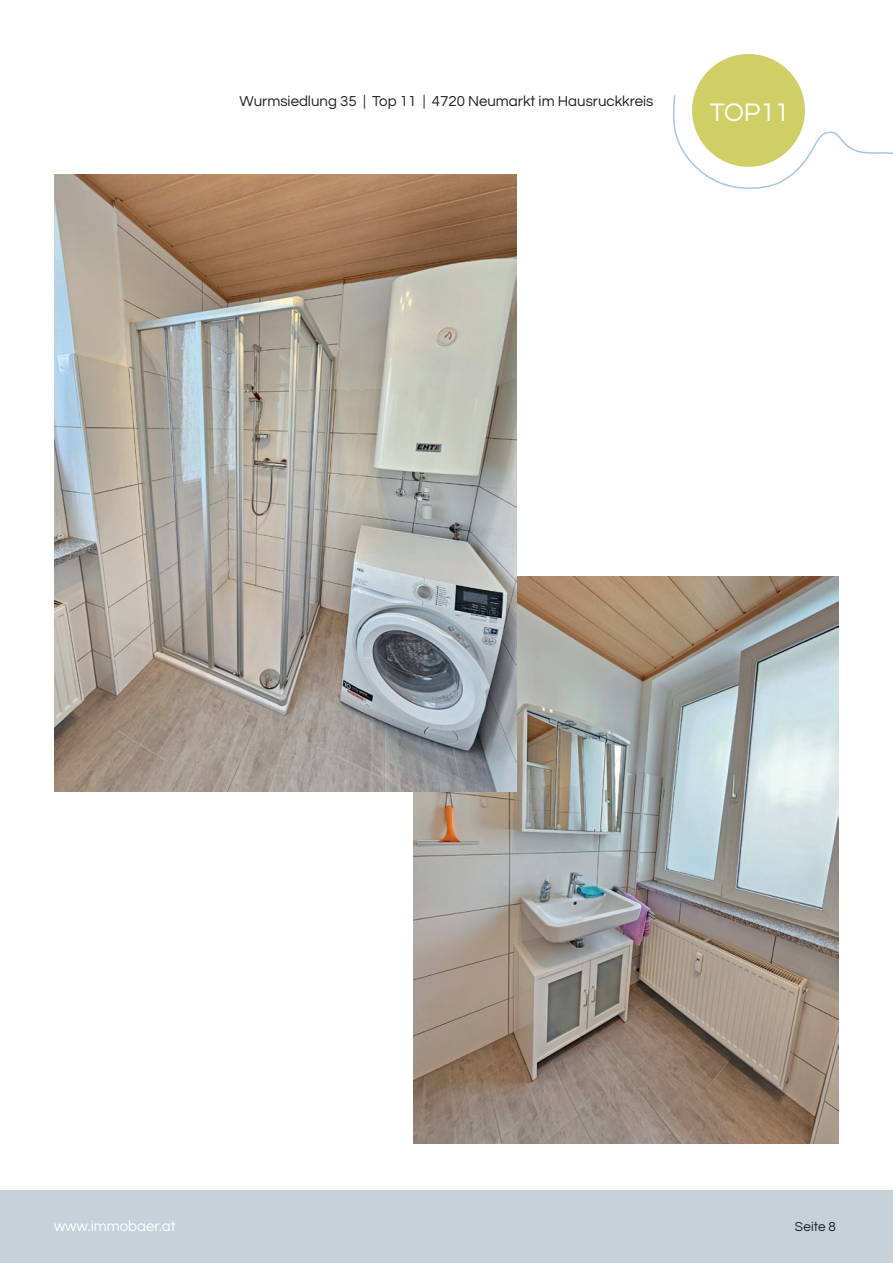
<style>
.page{position:relative;width:893px;height:1263px;background:#fff}
.page>*{position:absolute;margin:0;border:0;box-sizing:border-box;transform-origin:0 0}
.t1{font:26.4px "Questrial";color:#fff}
.t2{font:15px "Questrial";color:#231f20}
.t3{font:15px "Questrial";color:#fff}
.t4{font:13.5px "Questrial";letter-spacing:.005em;color:#231f20}
</style>
<div class="page">
<div style="left:0;top:1191px;width:893px;height:72px;background:#c7d1d9"></div>
<img style="left:413px;top:577px;width:426px;height:567px">
<img style="left:54px;top:174px;width:462px;height:617px">
<div style="left:692px;top:54px;width:113px;height:113px;background:#cfcf65;border-radius:50%"></div>
<svg style="left:673px;top:93px;width:220px;height:96px"></svg>
<p class="t2" style="left:240px;top:94px;width:415px">Wurmsiedlung 35 | Top 11 | 4720 Neumarkt im Hausruckkreis</p>
<h1 class="t1" style="left:710px;top:100px;width:81px">TOP11</h1>
<p class="t3" style="left:54px;top:1219px;width:123px">www.immobaer.at</p>
<p class="t4" style="left:795px;top:1220px;width:43px">Seite 8</p>
</div>
